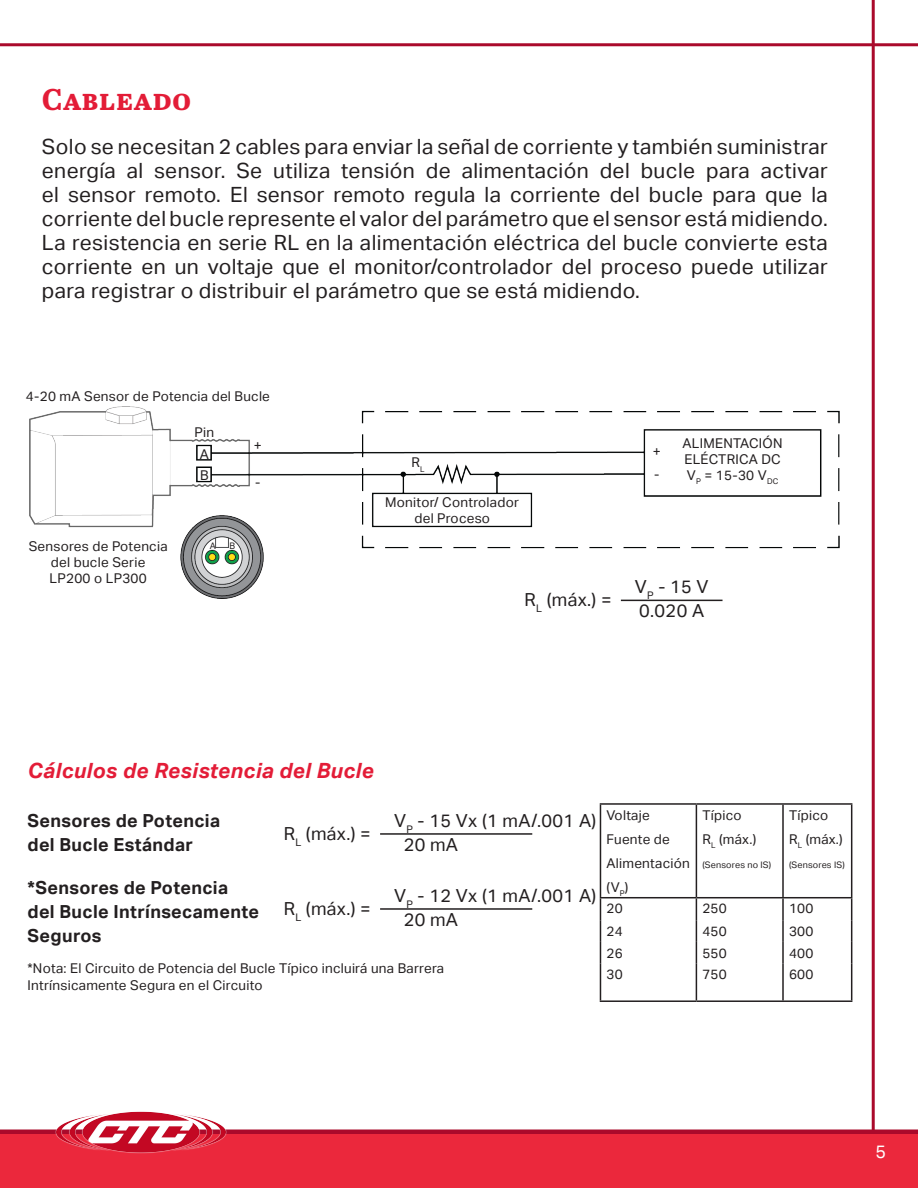
<style>
.page{position:relative;width:918px;height:1188px;background:#fff}
.page>*{position:absolute;margin:0;border:0;box-sizing:border-box;transform-origin:0 0}
.Heading{font:700 30px "Abril Text";letter-spacing:.02em;color:#e31c37}
.Body{font:21px/24px "Aktiv Grotesk";letter-spacing:.02em;color:#231f20}
.Section_Heading{font:italic 700 21px "Aktiv Grotesk";letter-spacing:.02em;color:#e31c37}
.Diagrams{font:18px/24px "Aktiv Grotesk";letter-spacing:.02em;color:#231f20}
.Diagrams-2{font:700 18px/24px "Aktiv Grotesk";letter-spacing:.02em;color:#231f20}
.t1{font:18px "Aktiv Grotesk";color:#fff}
.Diagrams-3{font:13.5px/16.2px "Aktiv Grotesk";letter-spacing:.02em;color:#231f20}
.Diagrams-4{font:9px "Aktiv Grotesk";letter-spacing:.02em;color:#231f20}
</style>
<div class="page">
<hr style="left:872px;top:0;width:3px;height:1188px;background:#aa0a2b">
<div style="left:0;top:1134px;width:918px;height:54px;background:#eb283c"></div>
<hr style="left:0;top:1130px;width:918px;height:4px;background:#aa0a2b">
<hr style="left:0;top:43px;width:918px;height:3px;background:#aa0a2b">
<img style="left:30px;top:407px;width:810px;height:192px">
<hr style="left:621px;top:600px;width:102px;height:1px;background:#231f20">
<hr style="left:380px;top:833px;width:152px;height:2px;background:#231f20">
<hr style="left:380px;top:908px;width:152px;height:2px;background:#231f20">
<hr style="left:600px;top:803px;width:96px;height:2px;background:#231f20">
<hr style="left:600px;top:805px;width:1px;height:92px;background:#231f20">
<hr style="left:696px;top:803px;width:87px;height:2px;background:#231f20">
<hr style="left:696px;top:805px;width:1px;height:92px;background:#231f20">
<hr style="left:783px;top:803px;width:69px;height:2px;background:#231f20">
<hr style="left:782px;top:805px;width:2px;height:92px;background:#231f20">
<hr style="left:851px;top:805px;width:1px;height:92px;background:#231f20">
<hr style="left:600px;top:897px;width:96px;height:1px;background:#231f20">
<svg style="left:600px;top:898px;width:1px;height:66px"></svg>
<hr style="left:600px;top:964px;width:1px;height:36px;background:#231f20">
<hr style="left:600px;top:1000px;width:96px;height:2px;background:#231f20">
<hr style="left:696px;top:897px;width:87px;height:1px;background:#231f20">
<hr style="left:783px;top:897px;width:69px;height:1px;background:#231f20">
<hr style="left:782px;top:898px;width:2px;height:22px;background:#231f20">
<hr style="left:782px;top:920px;width:2px;height:22px;background:#231f20">
<svg style="left:696px;top:898px;width:1px;height:66px"></svg>
<hr style="left:782px;top:942px;width:2px;height:22px;background:#231f20">
<svg style="left:851px;top:898px;width:1px;height:66px"></svg>
<hr style="left:696px;top:964px;width:1px;height:36px;background:#231f20">
<hr style="left:782px;top:964px;width:2px;height:36px;background:#231f20">
<hr style="left:851px;top:964px;width:1px;height:36px;background:#231f20">
<hr style="left:696px;top:1000px;width:87px;height:2px;background:#231f20">
<hr style="left:783px;top:1000px;width:69px;height:2px;background:#231f20">
<img style="left:56px;top:1111px;width:170px;height:43px">
<p class="Heading" style="left:42px;top:77px;width:151px">Cableado</p>
<p class="Body" style="left:42px;top:135px;width:787px">Solo se necesitan 2 cables para enviar la señal de corriente y también suministrar energía al sensor. Se utiliza tensión de alimentación del bucle para activar el sensor remoto. El sensor remoto regula la corriente del bucle para que la corriente del bucle represente el valor del parámetro que el sensor está midiendo.<br>La resistencia en serie RL en la alimentación eléctrica del bucle convierte esta corriente en un voltaje que el monitor/controlador del proceso puede utilizar para registrar o distribuir el parámetro que se está midiendo.</p>
<p class="Diagrams-3" style="left:26px;top:389px;width:246px">4-20 mA Sensor de Potencia del Bucle</p>
<p class="Diagrams-3" style="left:29px;top:538px;width:141px;text-align:center">Sensores de Potencia del bucle Serie<br>LP200 o LP300</p>
<p class="Diagrams-3" style="left:195px;top:424px;width:21px">Pin</p>
<p class="Diagrams-3" style="left:200px;top:446px;width:11px">A</p>
<p class="Diagrams-3" style="left:200px;top:467px;width:10px">B</p>
<p class="Diagrams-3" style="left:254px;top:437px;width:9px">+</p>
<p class="Diagrams-3" style="left:255px;top:474px;width:7px">-</p>
<p class="Diagrams-4" style="left:210px;top:541px;width:8px">A</p>
<p class="Diagrams-4" style="left:230px;top:541px;width:7px">B</p>
<p class="Diagrams-3" style="left:411px;top:454px;width:15px">R<sub>L</sub></p>
<p class="Diagrams-3" style="left:385px;top:494px;width:135px;text-align:center">Monitor/ Controlador del Proceso</p>
<p class="Diagrams" style="left:525px;top:588px;width:89px">R<sub>L</sub> (máx.) =</p>
<p class="Diagrams-3" style="left:653px;top:444px;width:9px">+</p>
<p class="Diagrams-3" style="left:654px;top:466px;width:7px">-</p>
<p class="Diagrams-3" style="left:683px;top:435px;width:102px">ALIMENTACIÓN<br>ELÉCTRICA DC<br>V<sub>P</sub> = 15-30 V<sub>DC</sub></p>
<p class="Diagrams" style="left:635px;top:575px;width:75px">V<sub>P</sub> - 15 V<br>0.020 A</p>
<p class="Section_Heading" style="left:27px;top:759px;width:348px">Cálculos de Resistencia del Bucle</p>
<p class="Diagrams-2" style="left:27px;top:808px;width:194px">Sensores de Potencia del Bucle Estándar</p>
<p class="Diagrams-2" style="left:27px;top:875px;width:233px">*Sensores de Potencia del Bucle Intrínsecamente<br>Seguros</p>
<p class="Diagrams" style="left:284px;top:821px;width:89px">R<sub>L</sub> (máx.) =</p>
<p class="Diagrams" style="left:284px;top:896px;width:89px">R<sub>L</sub> (máx.) =</p>
<p class="Diagrams" style="left:404px;top:808px;width:194px;text-indent:-10px">V<sub>P</sub> - 15 Vx (1 mA/.001 A)<br>20 mA</p>
<p class="Diagrams" style="left:404px;top:883px;width:194px;text-indent:-10px">V<sub>P</sub> - 12 Vx (1 mA/.001 A)<br>20 mA</p>
<p class="Diagrams-3" style="left:27px;top:961px;width:418px">*Nota: El Circuito de Potencia del Bucle Típico incluirá una Barrera<br>Intrínsicamente Segura en el Circuito</p>
<p class="Diagrams-3" style="left:606px;top:803px;width:85px;line-height:24px">Voltaje<br>Fuente de<br>Alimentación (V<sub>P</sub>)</p>
<p class="Diagrams-3" style="left:702px;top:803px;width:55px;line-height:24px">Típico<br>R<sub>L</sub> (máx.)</p>
<p class="Diagrams-4" style="left:702px;top:859px;width:70px">(Sensores no IS)</p>
<p class="Diagrams-3" style="left:789px;top:803px;width:55px;line-height:24px">Típico<br>R<sub>L</sub> (máx.)</p>
<p class="Diagrams-4" style="left:789px;top:859px;width:57px">(Sensores IS)</p>
<p class="Diagrams-3" style="left:606px;top:901px;width:18px">20</p>
<p class="Diagrams-3" style="left:702px;top:901px;width:26px">250</p>
<p class="Diagrams-3" style="left:789px;top:901px;width:26px">100</p>
<p class="Diagrams-3" style="left:606px;top:923px;width:18px">24</p>
<p class="Diagrams-3" style="left:702px;top:923px;width:26px">450</p>
<p class="Diagrams-3" style="left:789px;top:923px;width:26px">300</p>
<p class="Diagrams-3" style="left:606px;top:945px;width:18px">26</p>
<p class="Diagrams-3" style="left:702px;top:945px;width:26px">550</p>
<p class="Diagrams-3" style="left:789px;top:945px;width:26px">400</p>
<p class="Diagrams-3" style="left:606px;top:967px;width:18px">30</p>
<p class="Diagrams-3" style="left:702px;top:967px;width:26px">750</p>
<p class="Diagrams-3" style="left:789px;top:967px;width:26px">600</p>
<p class="t1" style="left:875px;top:1142px;width:12px">5</p>
</div>
